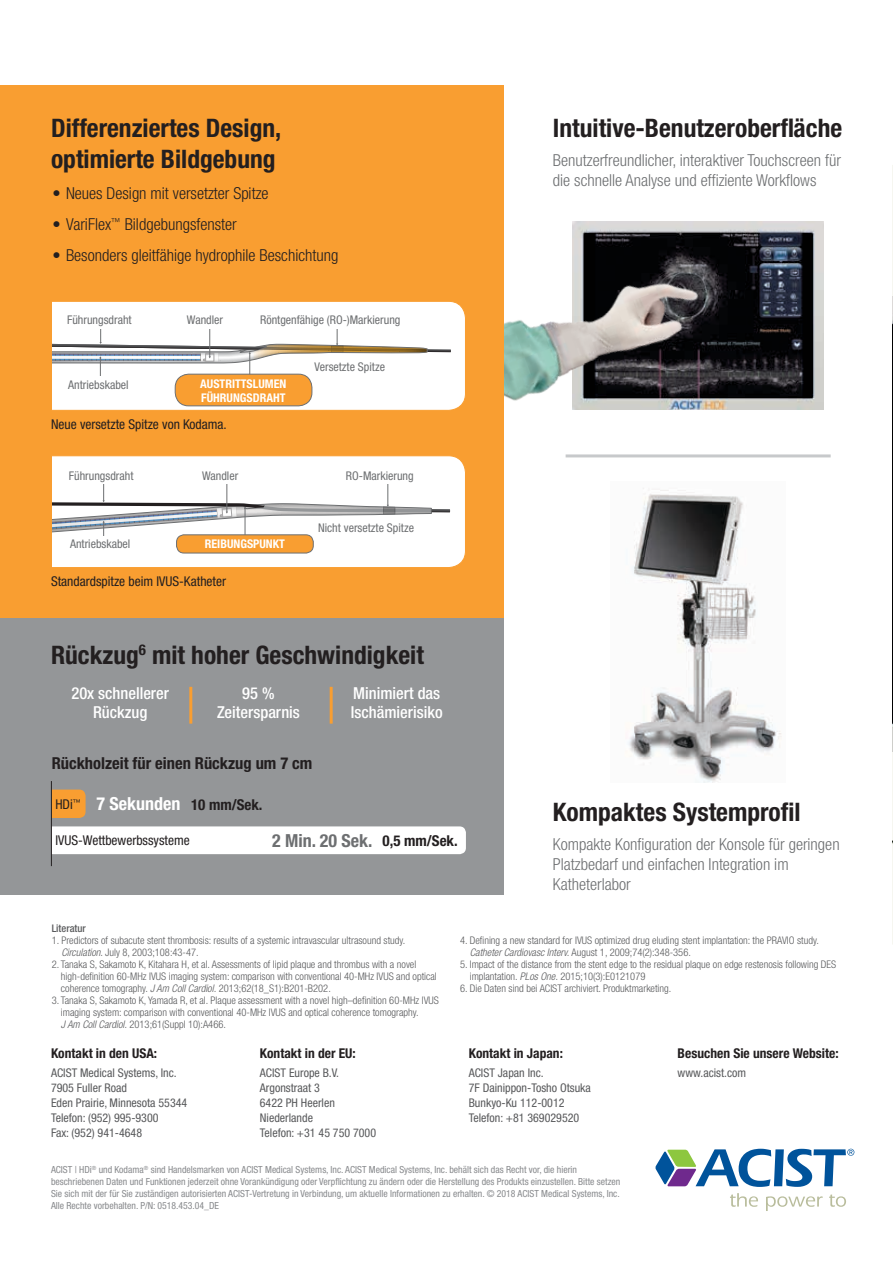
<style>
.page{position:relative;width:893px;height:1263px;background:#fff}
.page>*{position:absolute;margin:0;border:0;box-sizing:border-box;transform-origin:0 0}
.t1{font:700 condensed 25.5px/30.6px "Helvetica Neue LT Std";color:#231f20}
.t2{font:700 condensed 18px "Helvetica Neue LT Std";color:#6d6f71}
.t3{font:700 condensed 18px "Helvetica Neue LT Std";color:#fff}
.t4{font:300 condensed 16.5px/19.8px "Helvetica Neue LT Std";color:#6d6f71}
.t5{font:300 condensed 16.5px "Helvetica Neue LT Std";color:#231f20}
.t6{font:500 condensed 16.5px/19.8px "Helvetica Neue LT Pro";color:#fff;text-align:center}
.t7{font:700 condensed 16.5px "Helvetica Neue LT Std";color:#231f20}
.t8{font:700 condensed 15px "Helvetica Neue LT Std";color:#231f20}
.t9{font:condensed 13.5px "Helvetica Neue LT Std";color:#231f20}
.t10{font:700 condensed 13.5px "Helvetica Neue LT Std";color:#231f20}
.t11{font:condensed 12px/15px "Helvetica Neue LT Std";color:#58595b}
.t12{font:condensed 12px "Helvetica Neue LT Std";color:#6d6f71}
.t13{font:700 condensed 12px/14.4px "Helvetica Neue LT Std";color:#fff}
.t14{font:300 condensed 10.5px/12px "Helvetica Neue LT Std";color:#58595b}
.t15{font:500 condensed 10.5px "Helvetica Neue LT Pro";color:#58595b}
.t16{font:condensed 9.75px/12px "Helvetica Neue LT Std";color:#888a8d}
.s1{font-style:italic}
</style>
<div class="page">
<svg style="left:892px;top:165px;width:1px;height:131px"></svg>
<img style="left:892px;top:751px;width:1px;height:193px">
<img style="left:892px;top:296px;width:1px;height:455px">
<svg style="left:655px;top:1149px;width:199px;height:38px"></svg>
<svg style="left:730px;top:1193px;width:28px;height:14px"></svg>
<svg style="left:766px;top:1196px;width:57px;height:15px"></svg>
<svg style="left:829px;top:1194px;width:17px;height:13px"></svg>
<img style="left:573px;top:221px;width:251px;height:188px">
<img style="left:503px;top:222px;width:230px;height:272px">
<div style="left:0;top:85px;width:503px;height:780px;background:#f99e31"></div>
<img style="left:610px;top:481px;width:172px;height:302px">
<hr style="left:566px;top:454px;width:265px;height:3px;background:#c7c9cb">
<div style="left:0;top:618px;width:503px;height:277px;background:#949698"></div>
<hr style="left:189px;top:687px;width:3px;height:37px;background:#f99e31">
<hr style="left:330px;top:687px;width:3px;height:37px;background:#f99e31">
<svg style="left:52px;top:301px;width:414px;height:110px;background:#efece7"></svg>
<div style="left:61px;top:316px;width:77px;height:13px;background:#fff"></div>
<div style="left:160px;top:316px;width:90px;height:13px;background:#fff"></div>
<div style="left:260px;top:303px;width:140px;height:26px;background:#fff"></div>
<div style="left:60px;top:376px;width:77px;height:13px;background:#fff"></div>
<div style="left:175px;top:374px;width:137px;height:32px;background:#f99e31;border-radius:13px"></div>
<div style="left:175px;top:374px;width:137px;height:32px;border:1px solid #6d6f71;border-radius:13px"></div>
<svg style="left:52px;top:455px;width:414px;height:113px;background:#eeecea"></svg>
<div style="left:61px;top:471px;width:81px;height:13px;background:#fff"></div>
<div style="left:175px;top:471px;width:90px;height:13px;background:#fff"></div>
<div style="left:60px;top:536px;width:81px;height:12px;background:#fff"></div>
<div style="left:340px;top:458px;width:77px;height:26px;background:#fff"></div>
<div style="left:177px;top:535px;width:136px;height:18px;background:#f99e31;border-radius:7px"></div>
<div style="left:176px;top:535px;width:138px;height:18px;border:1px solid #6d6f71;border-radius:7px"></div>
<div style="left:52px;top:826px;width:414px;height:28px;background:#fff"></div>
<svg style="left:52px;top:789px;width:34px;height:29px"></svg>
<hr style="left:51px;top:781px;width:1px;height:85px;background:#231f20">
<h1 class="t1" style="left:51px;top:112px;width:232px">Differenziertes Design, optimierte Bildgebung</h1>
<h3 class="t5" style="left:53px;top:184px;width:217px">• Neues Design mit versetzter Spitze</h3>
<h3 class="t5" style="left:53px;top:215px;width:186px">• VariFlex<sup>™</sup> Bildgebungsfenster</h3>
<h3 class="t5" style="left:53px;top:246px;width:287px">• Besonders gleitfähige hydrophile Beschichtung</h3>
<p class="t12" style="left:67px;top:313px;width:66px">Führungsdraht</p>
<p class="t12" style="left:187px;top:313px;width:38px">Wandler</p>
<p class="t12" style="left:260px;top:313px;width:142px">Röntgenfähige (RO-)Markierung</p>
<p class="t12" style="left:68px;top:378px;width:62px">Antriebskabel</p>
<p class="t13" style="left:200px;top:376px;width:88px">AUSTRITTSLUMEN<br>FÜHRUNGSDRAHT</p>
<p class="t9" style="left:51px;top:416px;width:177px">Neue versetzte Spitze von Kodama.</p>
<p class="t12" style="left:69px;top:468px;width:66px">Führungsdraht</p>
<p class="t12" style="left:202px;top:468px;width:38px">Wandler</p>
<p class="t12" style="left:70px;top:537px;width:62px">Antriebskabel</p>
<p class="t13" style="left:205px;top:537px;width:82px">REIBUNGSPUNKT</p>
<p class="t9" style="left:51px;top:574px;width:177px">Standardspitze beim IVUS-Katheter</p>
<p class="t12" style="left:314px;top:359px;width:72px">Versetzte Spitze</p>
<p class="t12" style="left:346px;top:468px;width:69px">RO-Markierung</p>
<p class="t12" style="left:318px;top:520px;width:97px">Nicht versetzte Spitze</p>
<h1 class="t1" style="left:51px;top:639px;width:374px">Rückzug<sup>6</sup> mit hoher Geschwindigkeit</h1>
<h3 class="t6" style="left:71px;top:683px;width:99px">20x schnellerer<br>Rückzug</h3>
<h3 class="t6" style="left:217px;top:683px;width:84px">95 %<br>Zeitersparnis</h3>
<h3 class="t6" style="left:351px;top:683px;width:93px;text-align:left">Minimiert das<br>Ischämierisiko</h3>
<h3 class="t7" style="left:52px;top:753px;width:262px">Rückholzeit für einen Rückzug um 7 cm</h3>
<p class="t9" style="left:55px;top:796px;width:27px">HDi<sup>™</sup></p>
<p class="t9" style="left:55px;top:832px;width:136px">IVUS-Wettbewerbssysteme</p>
<h2 class="t3" style="left:96px;top:793px;width:85px">7 Sekunden</h2>
<h3 class="t8" style="left:191px;top:796px;width:73px">10 mm/Sek.</h3>
<h2 class="t2" style="left:272px;top:829px;width:102px">2 Min. 20 Sek.</h2>
<h3 class="t8" style="left:383px;top:831px;width:77px">0,5 mm/Sek.</h3>
<h1 class="t1" style="left:553px;top:112px;width:291px">Intuitive-Benutzeroberfläche</h1>
<h3 class="t4" style="left:553px;top:150px;width:289px">Benutzerfreundlicher, interaktiver Touchscreen für die schnelle Analyse und effiziente Workflows</h3>
<h1 class="t1" style="left:553px;top:796px;width:249px">Kompaktes Systemprofil</h1>
<h3 class="t4" style="left:553px;top:834px;width:288px">Kompakte Konfiguration der Konsole für geringen<br>Platzbedarf und einfachen Integration im<br>Katheterlabor</h3>
<p class="t15" style="left:52px;top:922px;width:36px">Literatur</p>
<p class="t14" style="left:61px;top:934px;width:345px;text-indent:-10px">1. Predictors of subacute stent thrombosis: results of a systemic intravascular ultrasound study.<br><span class="s1">Circulation</span>. July 8, 2003;108:43-47.</p>
<p class="t14" style="left:61px;top:958px;width:377px;text-indent:-9px">2. Tanaka S, Sakamoto K, Kitahara H, et al. Assessments of lipid plaque and thrombus with a novel high-definition 60-MHz IVUS imaging system: comparison with conventional 40-MHz IVUS and optical coherence tomography. <span class="s1">J Am Coll Cardiol.</span> 2013;62(18_S1):B201-B202.</p>
<p class="t14" style="left:61px;top:994px;width:379px;text-indent:-9px">3. Tanaka S, Sakamoto K, Yamada R, et al. Plaque assessment with a novel high–definition 60‑MHz IVUS imaging system: comparison with conventional 40-MHz IVUS and optical coherence tomography.<br><span class="s1">J Am Coll Cardiol.</span> 2013;61(Suppl 10):A466.</p>
<p class="t10" style="left:51px;top:1045px;width:108px">Kontakt in den USA:</p>
<p class="t11" style="left:51px;top:1065px;width:138px">ACIST Medical Systems, Inc.<br>7905 Fuller Road<br>Eden Prairie, Minnesota 55344<br>Telefon: (952) 995-9300<br>Fax: (952) 941-4648</p>
<p class="t10" style="left:260px;top:1045px;width:97px">Kontakt in der EU:</p>
<p class="t11" style="left:260px;top:1065px;width:118px">ACIST Europe B.V.<br>Argonstraat 3<br>6422 PH Heerlen<br>Niederlande<br>Telefon: +31 45 750 7000</p>
<p class="t14" style="left:470px;top:934px;width:351px;text-indent:-10px">4. Defining a new standard for IVUS optimized drug eluding stent implantation: the PRAVIO study.<br><span class="s1">Catheter Cardiovasc Interv.</span> August 1, 2009;74(2):348-356.</p>
<p class="t14" style="left:470px;top:958px;width:368px;text-indent:-10px">5. Impact of the distance from the stent edge to the residual plaque on edge restenosis following DES implantation. <span class="s1">PLos One.</span> 2015;10(3):E0121079</p>
<p class="t14" style="left:460px;top:982px;width:213px">6. Die Daten sind bei ACIST archiviert. Produktmarketing.</p>
<p class="t10" style="left:469px;top:1045px;width:96px">Kontakt in Japan:</p>
<p class="t11" style="left:469px;top:1065px;width:124px">ACIST Japan Inc.<br>7F Dainippon-Tosho Otsuka<br>Bunkyo-Ku 112-0012<br>Telefon: +81 369029520</p>
<p class="t10" style="left:678px;top:1045px;width:162px">Besuchen Sie unsere Website:</p>
<p class="t11" style="left:678px;top:1065px;width:70px">www.acist.com</p>
<p class="t16" style="left:51px;top:1164px;width:571px">ACIST | HDi<sup>®</sup> und Kodama<sup>®</sup> sind Handelsmarken von ACIST Medical Systems, Inc. ACIST Medical Systems, Inc. behält sich das Recht vor, die hierin beschriebenen Daten und Funktionen jederzeit ohne Vorankündigung oder Verpflichtung zu ändern oder die Herstellung des Produkts einzustellen. Bitte setzen Sie sich mit der für Sie zuständigen autorisierten ACIST-Vertretung in Verbindung, um aktuelle Informationen zu erhalten. © 2018 ACIST Medical Systems, Inc.<br>Alle Rechte vorbehalten. P/N: 0518.453.04_DE</p>
</div>
